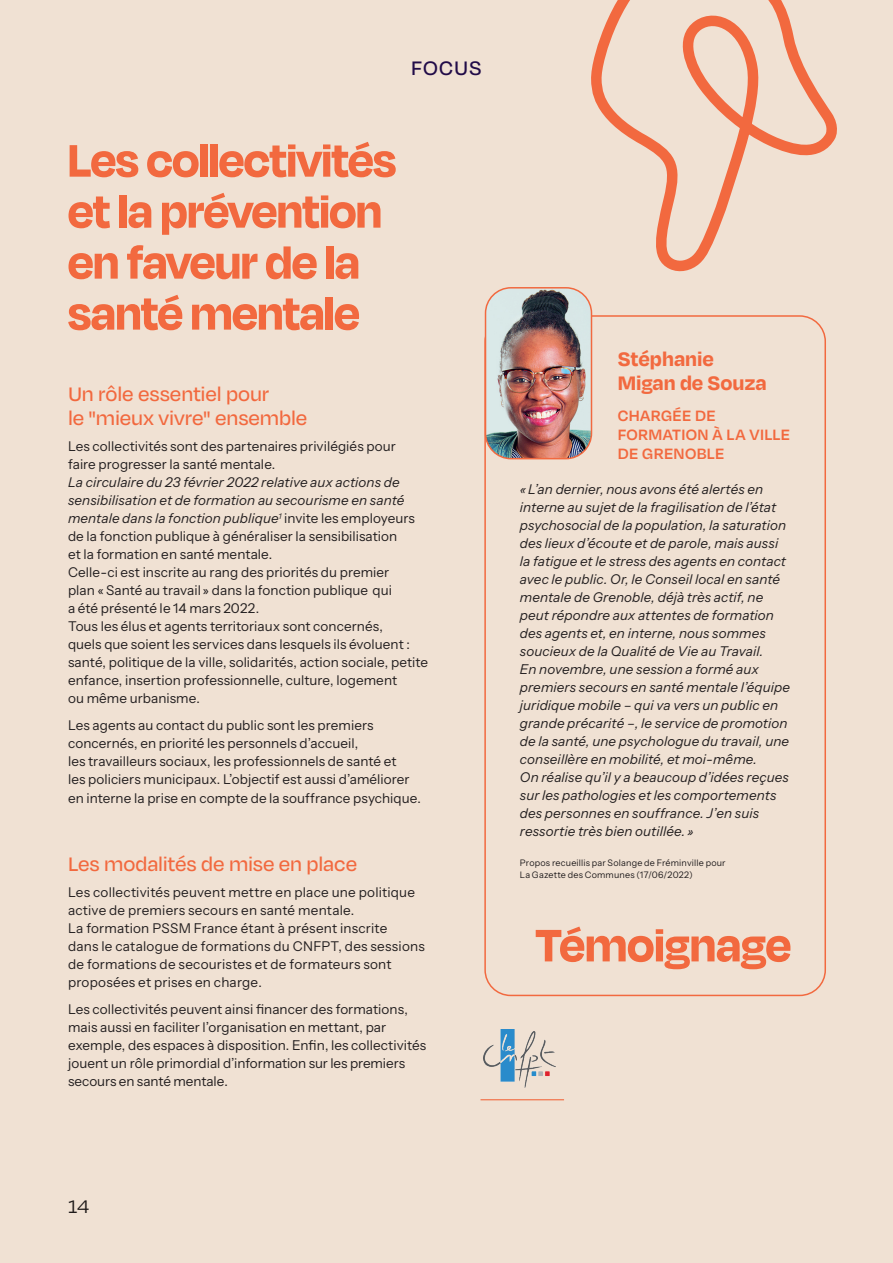
<style>
.page{position:relative;width:893px;height:1263px;background:#f0e1d3}
.page>*{position:absolute;margin:0;border:0;box-sizing:border-box;transform-origin:0 0}
.t1{font:700 52.5px/51px "Degular Display";letter-spacing:-.005em;color:#f2693f}
.t2{font:500 22.5px/24px "Degular";letter-spacing:-.005em;color:#f2693f}
.t3{font:700 22.5px/24px "Degular";letter-spacing:-.005em;color:#f2693f}
.t4{font:500 22.5px "Degular";letter-spacing:.04em;color:#210b48}
.t5{font:21px "Degular";color:#231f20}
.t6{font:600 17.25px/18.8px "Degular";letter-spacing:.02em;color:#f2693f}
.t7{font:13.5px/18px "Instrument Sans";letter-spacing:.005em;color:#231f20}
.t8{font:italic 13.5px/18px "Instrument Sans";letter-spacing:.005em;color:#231f20}
.t9{font:9px/12px "Instrument Sans";letter-spacing:.02em;color:#231f20}
.s1{font-style:italic}
</style>
<div class="page">
<div style="left:484px;top:315px;width:342px;height:681px;border:2px solid #f2693f;border-radius:26px"></div>
<img style="left:485px;top:288px;width:106px;height:171px">
<div style="left:485px;top:287px;width:107px;height:172px;border:2px solid #f2693f;border-radius:26px"></div>
<hr style="left:480px;top:1099px;width:84px;height:1px;background:#f2693f">
<img style="left:483px;top:1029px;width:73px;height:58px">
<svg style="left:591px;top:0;width:246px;height:272px"></svg>
<h2 class="t4" style="left:411px;top:54px;width:72px">FOCUS</h2>
<h1 class="t1" style="left:68px;top:133px;width:330px">Les collectivités et la prévention en faveur de la santé mentale</h1>
<h2 class="t2" style="left:68px;top:381px;width:241px">Un rôle essentiel pour<br>le "mieux vivre" ensemble</h2>
<p class="t7" style="left:68px;top:438px;width:329px">Les collectivités sont des partenaires privilégiés pour faire progresser la santé mentale.</p>
<p class="t7" style="left:68px;top:474px;width:362px"><span class="s1">La circulaire du 23 février 2022 relative aux actions de sensibilisation et de formation au secourisme en santé mentale dans la fonction publique</span><sup>1</sup> invite les employeurs de la fonction publique à généraliser la sensibilisation<br>et la formation en santé mentale.<br>Celle-ci est inscrite au rang des priorités du premier<br>plan «Santé au travail » dans la fonction publique qui<br>a été présenté le 14 mars 2022.<br>Tous les élus et agents territoriaux sont concernés,<br>quels que soient les services dans lesquels ils évoluent : santé, politique de la ville, solidarités, action sociale, petite enfance, insertion professionnelle, culture, logement<br>ou même urbanisme.</p>
<p class="t7" style="left:68px;top:716px;width:354px">Les agents au contact du public sont les premiers concernés, en priorité les personnels d’accueil,<br>les travailleurs sociaux, les professionnels de santé et<br>les policiers municipaux. L’objectif est aussi d’améliorer en interne la prise en compte de la souffrance psychique.</p>
<h2 class="t2" style="left:68px;top:851px;width:291px">Les modalités de mise en place</h2>
<p class="t7" style="left:68px;top:883px;width:358px">Les collectivités peuvent mettre en place une politique active de premiers secours en santé mentale.<br>La formation PSSM France étant à présent inscrite<br>dans le catalogue de formations du CNFPT, des sessions de formations de secouristes et de formateurs sont proposées et prises en charge.</p>
<p class="t7" style="left:68px;top:1000px;width:360px">Les collectivités peuvent ainsi financer des formations, mais aussi en faciliter l’organisation en mettant, par exemple, des espaces à disposition. Enfin, les collectivités jouent un rôle primordial d’information sur les premiers secours en santé mentale.</p>
<h2 class="t3" style="left:618px;top:346px;width:151px">Stéphanie<br>Migan de Souza</h2>
<p class="t6" style="left:618px;top:406px;width:174px">CHARGÉE DE<br>FORMATION À LA VILLE<br>DE GRENOBLE</p>
<p class="t8" style="left:520px;top:480px;width:272px">«L’an dernier, nous avons été alertés en interne au sujet de la fragilisation de l’état psychosocial de la population, la saturation des lieux d’écoute et de parole, mais aussi la fatigue et le stress des agents en contact avec le public. Or, le Conseil local en santé mentale de Grenoble, déjà très actif, ne peut répondre aux attentes de formation des agents et, en interne, nous sommes soucieux de la Qualité de Vie au Travail.<br>En novembre, une session a formé aux premiers secours en santé mentale l’équipe juridique mobile – qui va vers un public en grande précarité –, le service de promotion de la santé, une psychologue du travail, une conseillère en mobilité, et moi-même.<br>On réalise qu’il y a beaucoup d’idées reçues sur les pathologies et les comportements des personnes en souffrance. J’en suis ressortie très bien outillée. »</p>
<p class="t9" style="left:520px;top:857px;width:207px">Propos recueillis par Solange de Fréminville pour<br>La Gazette des Communes (17/06/2022)</p>
<h1 class="t1" style="left:535px;top:918px;width:257px">Témoignage</h1>
<h3 class="t5" style="left:68px;top:1193px;width:22px">14</h3>
</div>
